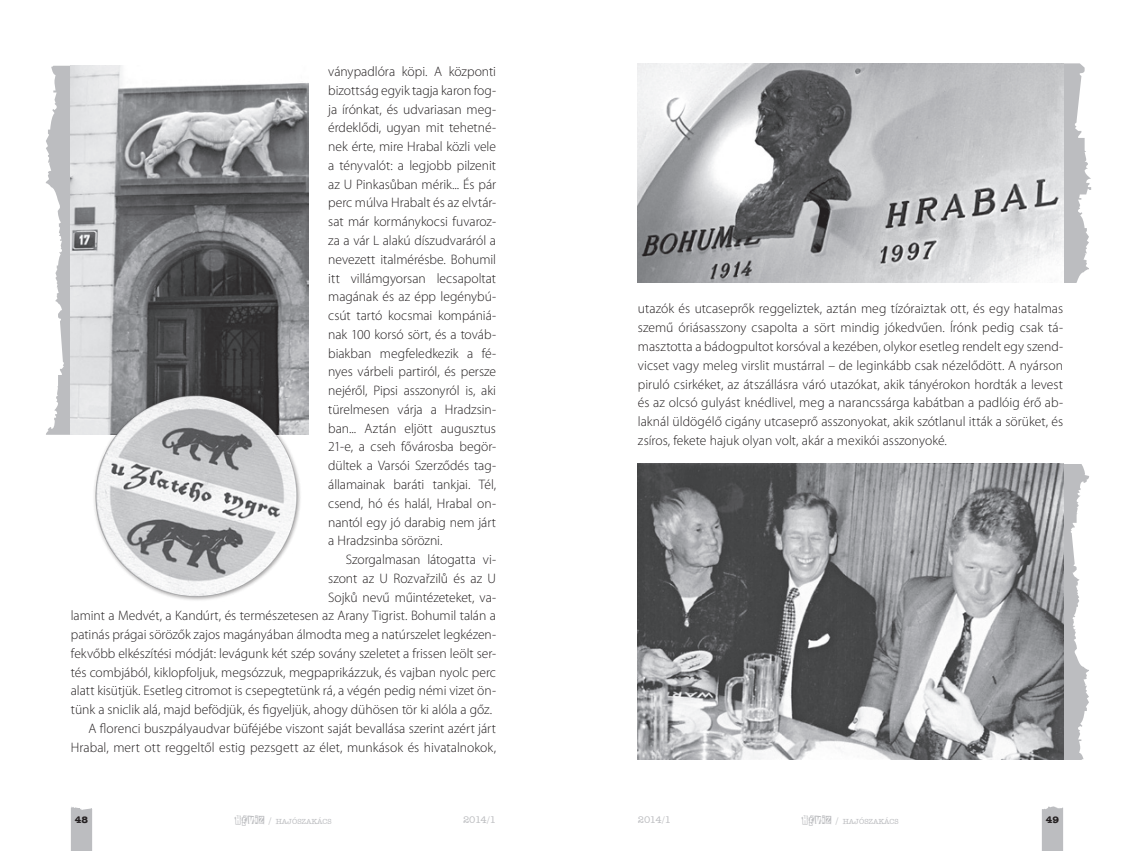
<style>
.page{position:relative;width:1134px;height:851px;background:#fff}
.page>*{position:absolute;margin:0;border:0;box-sizing:border-box;transform-origin:0 0}
.t1{font:300 13.75px/18.8px "Myriad Pro";color:#231f20;text-align:justify}
.t2{font:10px "American Typewriter HU Medium";letter-spacing:-.065em;color:#bcbdc0}
.t3{font:10px "Postinkantaja Job";color:#bcbdc0}
.t4{font:10px "American Typewriter HU Bold";color:#231f20}
.t5{font:7.5px "American Typewriter HU Medium";color:#bcbdc0}
.s1{font-size:10px}
</style>
<div class="page">
<svg style="left:71px;top:807px;width:21px;height:43px"></svg>
<svg style="left:1042px;top:806px;width:21px;height:44px"></svg>
<svg style="left:1063px;top:63px;width:28px;height:696px;fill:#bcbdc0"></svg>
<div style="left:576px;top:283px;width:558px;height:180px;background:#fff"></div>
<img style="left:638px;top:463px;width:425px;height:296px">
<svg style="left:46px;top:66px;width:25px;height:368px"></svg>
<img style="left:71px;top:66px;width:237px;height:368px">
<img style="left:79px;top:381px;width:228px;height:219px">
<img style="left:638px;top:63px;width:425px;height:220px">
<p class="t1" style="left:328px;top:62px;width:169px">ványpadlóra köpi. A központi bizottság egyik tagja karon fog&shy;ja írónkat, és udvariasan meg&shy;érdeklődi, ugyan mit tehetné&shy;nek érte, mire Hrabal közli vele a tényvalót: a legjobb pilzenit az U Pinkasůban mérik... És pár perc múlva Hrabalt és az elvtár&shy;sat már kormánykocsi fuvaroz&shy;za a vár L alakú díszudvaráról a nevezett italmérésbe. Bohumil itt villámgyorsan lecsapoltat magának és az épp legénybú&shy;csút tartó kocsmai kompániá&shy;nak 100 korsó sört, és a továb&shy;biakban megfeledkezik a fé&shy;nyes várbeli partiról, és persze nejéről, Pipsi asszonyról is, aki türelmesen várja a Hradzsin&shy;ban... Aztán eljött augusztus 21-e, a cseh fővárosba begör&shy;dültek a Varsói Szerződés tag&shy;államainak baráti tankjai. Tél, csend, hó és halál, Hrabal on&shy;nantól egy jó darabig nem járt a Hradzsinba sörözni.</p>
<p class="t1" style="left:71px;top:550px;width:427px;text-align:right">Szorgalmasan látogatta vi-<br>szont az U Rozvařzilů és az U<br>Sojků nevű műintézeteket, va-<br>lamint a Medvét, a Kandúrt, és természetesen az Arany Tigrist. Bohumil talán a patinás prágai sörözők zajos magányában álmodta meg a natúrszelet legkézen&shy;fekvőbb elkészítési módját: levágunk két szép sovány szeletet a frissen leölt ser&shy;tés combjából, kiklopfoljuk, megsózzuk, megpaprikázzuk, és vajban nyolc perc alatt kisütjük. Esetleg citromot is csepegtetünk rá, a végén pedig némi vizet ön&shy;tünk a sniclik alá, majd befödjük, és figyeljük, ahogy dühösen tör ki alóla a gőz.<br>A florenci buszpályaudvar büféjébe viszont saját bevallása szerint azért járt Hrabal, mert ott reggeltől estig pezsgett az élet, munkások és hivatalnokok,</p>
<p class="t1" style="left:638px;top:300px;width:427px">utazók és utcaseprők reggeliztek, aztán meg tízóraiztak ott, és egy hatalmas szemű óriásasszony csapolta a sört mindig jókedvűen. Írónk pedig csak tá&shy;masztotta a bádogpultot korsóval a kezében, olykor esetleg rendelt egy szend&shy;vicset vagy meleg virslit mustárral – de leginkább csak nézelődött. A nyárson piruló csirkéket, az átszállásra váró utazókat, akik tányérokon hordták a levest és az olcsó gulyást knédlivel, meg a narancssárga kabátban a padlóig érő ab&shy;laknál üldögélő cigány utcaseprő asszonyokat, akik szótlanul itták a sörüket, és zsíros, fekete hajuk olyan volt, akár a mexikói asszonyoké.</p>
<p class="t4" style="left:75px;top:813px;width:15px">48</p>
<p class="t3" style="left:235px;top:813px;width:24px">H ÉVÍZ</p>
<p class="t5" style="left:269px;top:816px;width:35px"><span class="s1">/</span> HAJÓSZAK</p>
<p class="t5" style="left:317px;top:816px;width:11px">ÁCS</p>
<p class="t2" style="left:463px;top:813px;width:35px">2014/1</p>
<p class="t2" style="left:638px;top:813px;width:35px">2014/1</p>
<p class="t3" style="left:802px;top:813px;width:24px">H ÉVÍZ</p>
<p class="t5" style="left:836px;top:816px;width:35px"><span class="s1">/</span> HAJÓSZAK</p>
<p class="t5" style="left:884px;top:816px;width:11px">ÁCS</p>
<p class="t4" style="left:1046px;top:813px;width:15px">49</p>
</div>
